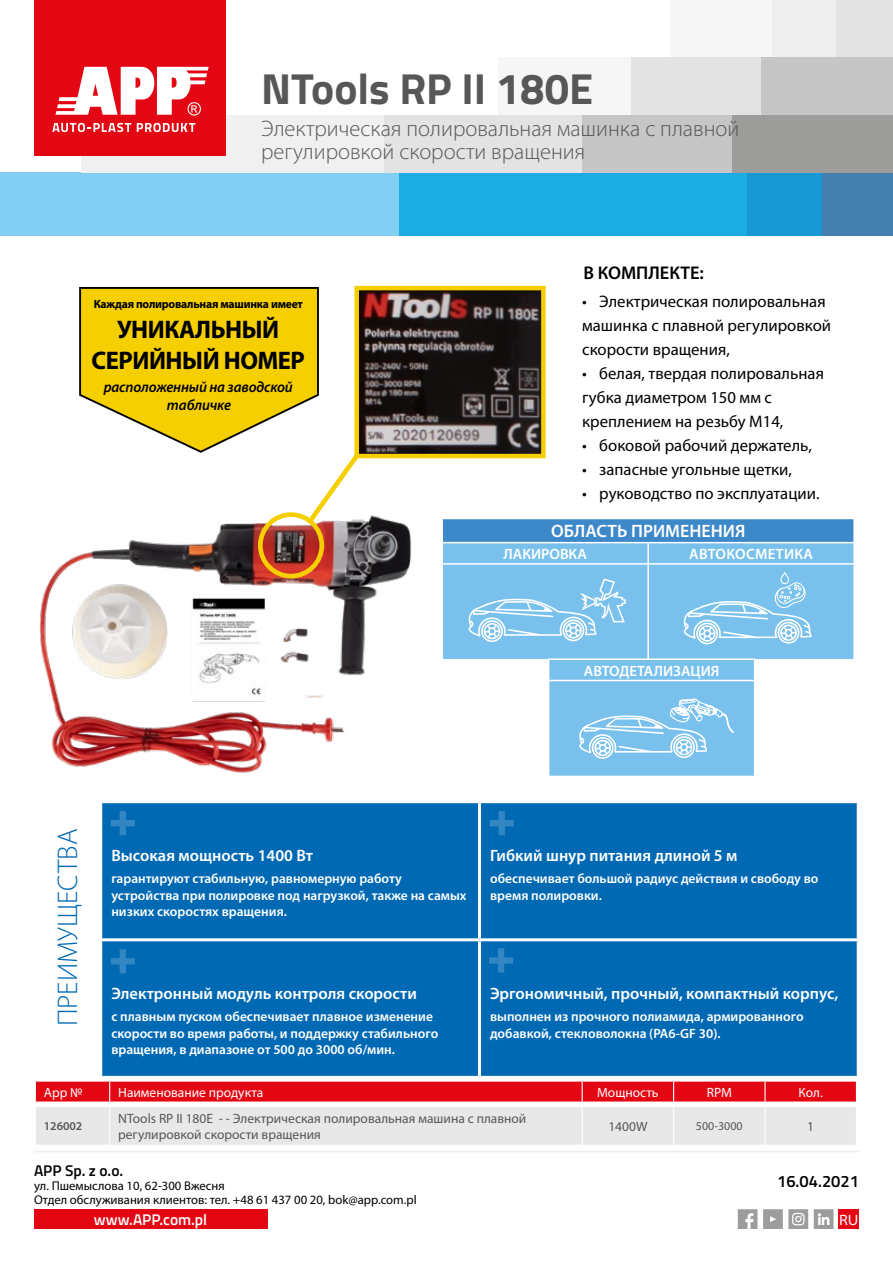
<style>
.page{position:relative;width:893px;height:1263px;background:#fff}
.page>*{position:absolute;margin:0;border:0;box-sizing:border-box;transform-origin:0 0}
.t1{font:700 43.5px "Titillium";color:#575756}
.t2{font:300 28.5px "Myriad Pro";color:#0069b4}
.t3{font:700 25.5px/30.8px "Myriad Pro";letter-spacing:-.02em;color:#000;text-align:center}
.t4{font:300 22.5px/22.5px "Myriad Pro";color:#575756}
.t5{font:600 18.45px "Myriad Pro";color:#000}
.t6{font:600 18px "Myriad Pro";color:#fff}
.t7{font:16.65px/24px "Myriad Pro";color:#000}
.t8{font:600 16.5px "Myriad Pro";color:#fff}
.t9{font:600 16.5px "Titillium";color:#000}
.t10{font:600 15.45px "Titillium";color:#fff}
.t11{font:600 15.45px "Titillium";color:#000}
.t12{font:italic 600 15.15px/18.1px "Myriad Pro";letter-spacing:-.01em;color:#000;text-align:center}
.t13{font:600 15px "Myriad Pro";color:#fff}
.t14{font:600 15px "Myriad Pro";letter-spacing:.02em;color:#fff}
.t15{font:semi-expanded 15px "Myriad Pro";color:#fff}
.t16{font:600 13.5px/16.2px "Myriad Pro";color:#fff}
.t17{font:13.5px/16.2px "Myriad Pro";color:#575756}
.t18{font:13.5px "Myriad Pro";color:#fff}
.t19{font:12.75px/14.1px "Myriad Pro";color:#000}
.t20{font:700 12px "Myriad Pro";letter-spacing:-.02em;color:#000}
.t21{font:12px "Myriad Pro";color:#575756}
.t22{font:600 12px "Myriad Pro";color:#575756}
</style>
<div class="page">
<div style="left:727px;top:172px;width:97px;height:64px;background:#1899d6"></div>
<div style="left:398px;top:172px;width:348px;height:64px;background:#1cace4"></div>
<div style="left:0;top:172px;width:399px;height:64px;background:#83cff4"></div>
<div style="left:830px;top:0;width:63px;height:57px;background:#e3e3e3"></div>
<div style="left:746px;top:0;width:90px;height:57px;background:#eee"></div>
<div style="left:670px;top:0;width:101px;height:57px;background:#f6f6f6"></div>
<div style="left:761px;top:57px;width:132px;height:58px;background:#c6c6c6"></div>
<div style="left:629px;top:57px;width:132px;height:58px;background:#e3e3e3"></div>
<div style="left:499px;top:57px;width:132px;height:58px;background:#f6f6f6"></div>
<div style="left:822px;top:172px;width:71px;height:64px;background:#447faf"></div>
<div style="left:732px;top:115px;width:161px;height:57px;background:#9d9d9c"></div>
<div style="left:383px;top:115px;width:205px;height:57px;background:#e3e3e3"></div>
<div style="left:81px;top:115px;width:302px;height:57px;background:#f0f0f0"></div>
<div style="left:583px;top:115px;width:149px;height:57px;background:#c6c6c6"></div>
<div style="left:35px;top:0;width:191px;height:156px;background:#e30613"></div>
<svg style="left:52px;top:123px;width:79px;height:9px"></svg>
<svg style="left:137px;top:123px;width:58px;height:9px"></svg>
<svg style="left:55px;top:67px;width:154px;height:49px"></svg>
<hr style="left:34px;top:1151px;width:825px;height:1px;background:#ededed">
<svg style="left:738px;top:1209px;width:19px;height:20px"></svg>
<svg style="left:763px;top:1209px;width:45px;height:20px"></svg>
<svg style="left:814px;top:1209px;width:19px;height:20px"></svg>
<div style="left:34px;top:1209px;width:233px;height:20px;background:#e30613"></div>
<div style="left:838px;top:1209px;width:21px;height:20px;background:#e30613"></div>
<img style="left:40px;top:515px;width:372px;height:258px">
<svg style="left:35px;top:1081px;width:822px;height:64px;background:#e8a2a7"></svg>
<hr style="left:35px;top:1106px;width:75px;height:1px;background:#fff">
<hr style="left:35px;top:1107px;width:1px;height:38px;background:#fff">
<hr style="left:110px;top:1106px;width:472px;height:1px;background:#fff">
<hr style="left:109px;top:1107px;width:1px;height:38px;background:#fff">
<hr style="left:765px;top:1106px;width:92px;height:1px;background:#fff">
<hr style="left:856px;top:1107px;width:1px;height:38px;background:#fff">
<hr style="left:582px;top:1106px;width:92px;height:1px;background:#fff">
<hr style="left:582px;top:1107px;width:1px;height:38px;background:#fff">
<hr style="left:674px;top:1106px;width:91px;height:1px;background:#fff">
<hr style="left:673px;top:1107px;width:1px;height:38px;background:#fff">
<hr style="left:764px;top:1107px;width:2px;height:38px;background:#fff">
<div style="left:258px;top:512px;width:66px;height:66px;border:5px solid #f5cf00;border-radius:50%"></div>
<svg style="left:78px;top:287px;width:289px;height:242px"></svg>
<img style="left:359px;top:291px;width:182px;height:162px">
<div style="left:354px;top:286px;width:192px;height:172px;border:4px solid #f5cf00"></div>
<div style="left:442px;top:519px;width:412px;height:24px;background:#3d88c8"></div>
<div style="left:443px;top:543px;width:410px;height:116px;background:#79c1ec"></div>
<hr style="left:853px;top:519px;width:2px;height:23px;background:#fff">
<hr style="left:441px;top:563px;width:207px;height:2px;background:#fff">
<hr style="left:441px;top:519px;width:2px;height:23px;background:#fff">
<hr style="left:441px;top:542px;width:207px;height:1px;background:#fff">
<hr style="left:648px;top:542px;width:207px;height:1px;background:#fff">
<hr style="left:647px;top:543px;width:2px;height:20px;background:#fff">
<hr style="left:648px;top:563px;width:207px;height:2px;background:#fff">
<hr style="left:647px;top:565px;width:2px;height:94px;background:#fff">
<div style="left:102px;top:803px;width:755px;height:273px;background:#0069b4"></div>
<hr style="left:478px;top:941px;width:3px;height:135px;background:#fff">
<hr style="left:478px;top:803px;width:3px;height:135px;background:#fff">
<hr style="left:99px;top:938px;width:380px;height:3px;background:#fff">
<hr style="left:479px;top:938px;width:381px;height:3px;background:#fff">
<svg style="left:111px;top:811px;width:24px;height:24px"></svg>
<svg style="left:111px;top:949px;width:24px;height:24px"></svg>
<svg style="left:490px;top:811px;width:24px;height:24px"></svg>
<hr style="left:548px;top:658px;width:207px;height:2px;background:#fff">
<svg style="left:489px;top:948px;width:24px;height:24px"></svg>
<svg style="left:683px;top:572px;width:129px;height:72px;background:#90cbef"></svg>
<svg style="left:468px;top:577px;width:159px;height:65px;background:#90cbef"></svg>
<svg style="left:549px;top:660px;width:206px;height:116px;background:#86c7ed"></svg>
<h1 class="t1" style="left:261px;top:56px;width:333px">NTools RP II 180E</h1>
<h3 class="t4" style="left:261px;top:117px;width:480px">Электрическая полировальная машинка с плавной регулировкой скорости вращения</h3>
<p class="t20" style="left:94px;top:296px;width:211px">Каждая полировальная машинка имеет</p>
<h3 class="t3" style="left:92px;top:314px;width:215px">УНИКАЛЬНЫЙ<br>СЕРИЙНЫЙ НОМЕР</h3>
<p class="t12" style="left:104px;top:378px;width:191px">расположенный на заводской табличке</p>
<h3 class="t5" style="left:583px;top:261px;width:122px">В КОМПЛЕКТЕ:</h3>
<p class="t7" style="left:582px;top:289px;width:250px">• Электрическая полировальная машинка с плавной регулировкой скорости вращения,</p>
<p class="t7" style="left:582px;top:361px;width:243px">• белая, твердая полировальная губка диаметром 150 мм с креплением на резьбу M14,</p>
<p class="t7" style="left:582px;top:433px;width:231px">• боковой рабочий держатель,</p>
<p class="t7" style="left:582px;top:457px;width:211px">• запасные угольные щетки,</p>
<p class="t7" style="left:582px;top:481px;width:239px">• руководство по эксплуатации.</p>
<h3 class="t6" style="left:551px;top:520px;width:196px">ОБЛАСТЬ ПРИМЕНЕНИЯ</h3>
<p class="t13" style="left:503px;top:544px;width:85px">ЛАКИРОВКА</p>
<p class="t14" style="left:689px;top:544px;width:125px">АВТОКОСМЕТИКА</p>
<p class="t13" style="left:584px;top:661px;width:137px">АВТОДЕТАЛИЗАЦИЯ</p>
<h2 class="t2" style="left:50px;top:1026px;width:199px;rotate:-90deg">ПРЕИМУЩЕСТВА</h2>
<p class="t8" style="left:111px;top:845px;width:203px">Высокая мощность 1400 Вт</p>
<p class="t16" style="left:111px;top:870px;width:357px">гарантируют стабильную, равномерную работу устройства при полировке под нагрузкой, также на самых низких скоростях вращения.</p>
<p class="t8" style="left:490px;top:845px;width:249px">Гибкий шнур питания длиной 5 м</p>
<p class="t16" style="left:490px;top:870px;width:330px">обеспечивает большой радиус действия и свободу во время полировки.</p>
<p class="t8" style="left:111px;top:983px;width:307px">Электронный модуль контроля скорости</p>
<p class="t16" style="left:111px;top:1008px;width:328px">с плавным пуском обеспечивает плавное изменение скорости во время работы, и поддержку стабильного вращения, в диапазоне от 500 до 3000 об/мин.</p>
<p class="t8" style="left:490px;top:983px;width:350px">Эргономичный, прочный, компактный корпус,</p>
<p class="t16" style="left:490px;top:1008px;width:315px">выполнен из прочного полиамида, армированного добавкой, стекловолокна (PA6-GF 30).</p>
<p class="t18" style="left:44px;top:1084px;width:40px">App №</p>
<p class="t18" style="left:118px;top:1084px;width:147px">Наименование продукта</p>
<p class="t18" style="left:597px;top:1084px;width:63px">Мощность</p>
<p class="t18" style="left:707px;top:1084px;width:27px">RPM</p>
<p class="t18" style="left:798px;top:1084px;width:26px">Кол.</p>
<p class="t22" style="left:44px;top:1119px;width:40px">126002</p>
<p class="t17" style="left:118px;top:1110px;width:410px">NTools RP II 180E - - Электрическая полировальная машина с плавной регулировкой скорости вращения</p>
<p class="t17" style="left:608px;top:1118px;width:41px">1400W</p>
<p class="t21" style="left:696px;top:1119px;width:48px">500-3000</p>
<p class="t17" style="left:807px;top:1118px;width:8px">1</p>
<p class="t11" style="left:34px;top:1159px;width:91px">APP Sp. z o.o.</p>
<p class="t19" style="left:34px;top:1179px;width:384px">ул. Пшемыслова 10, 62-300 Вжесня<br>Отдел обслуживания клиентов: тел. +48 61 437 00 20, bok@app.com.pl</p>
<p class="t10" style="left:94px;top:1208px;width:115px">www.APP.com.pl</p>
<p class="t15" style="left:839px;top:1210px;width:21px">RU</p>
<p class="t9" style="left:777px;top:1169px;width:83px">16.04.2021</p>
</div>
